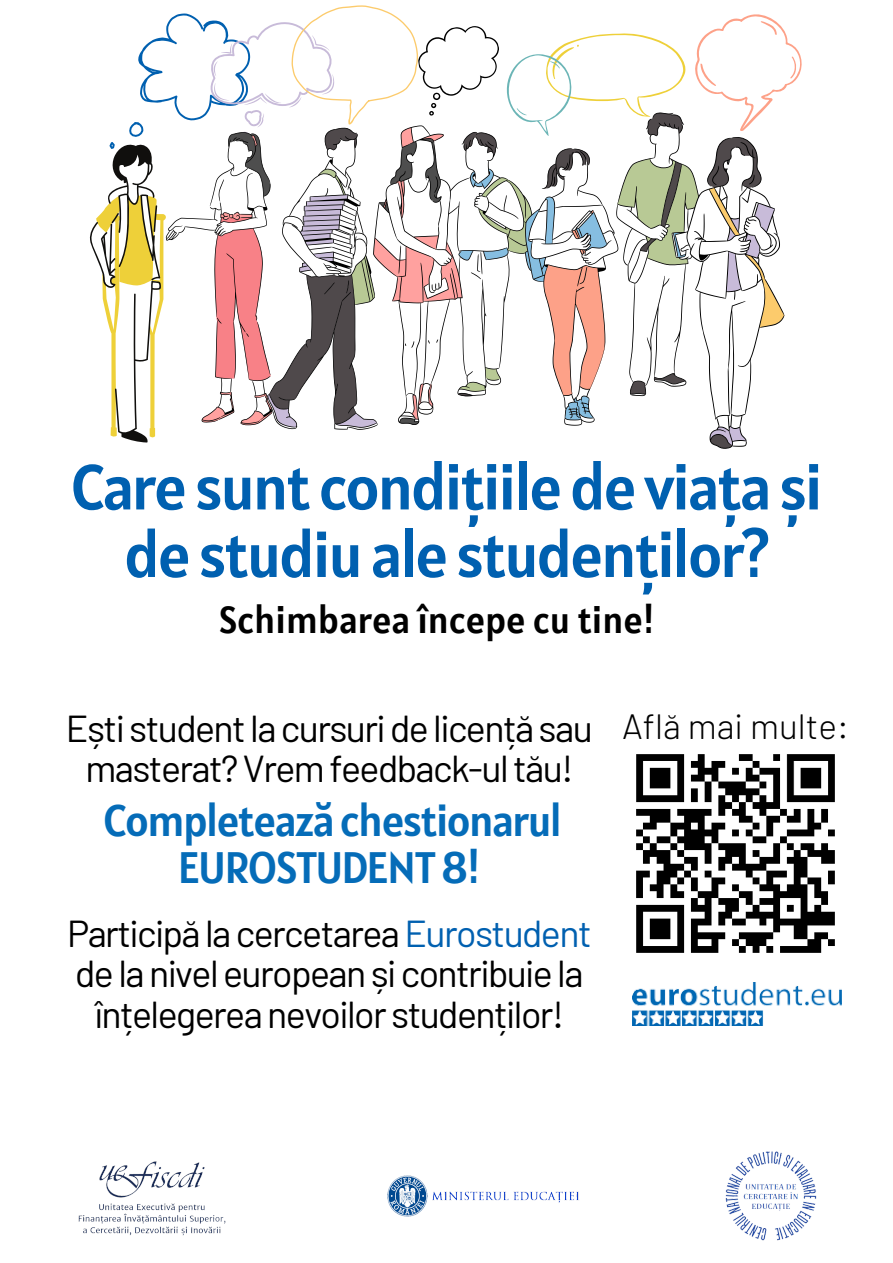
<style>
.page{position:relative;width:893px;height:1263px;background:#fff}
.page>*{position:absolute;margin:0;border:0;box-sizing:border-box;transform-origin:0 0}
.t1{font:63.75px/67.5px "Alatsi";letter-spacing:-.035em;color:#0060b0;text-align:center}
.t2{font:43.88px/46.2px "Alatsi";letter-spacing:-.035em;color:#056cb8;text-align:center}
.t3{font:37.5px/40.5px "Barlow";letter-spacing:-.04em;color:#000;text-align:center}
.t4{font:37.5px "Alatsi";color:#000}
.t5{font:300 35.1px "Barlow";color:#000}
.s1{color:#0060b0}
</style>
<div class="page">
<img style="left:387px;top:1175px;width:192px;height:42px">
<img style="left:78px;top:1161px;width:148px;height:74px">
<img style="left:725px;top:1151px;width:91px;height:90px">
<svg style="left:89px;top:5px;width:713px;height:444px"></svg>
<img style="left:636px;top:754px;width:199px;height:199px">
<img style="left:632px;top:982px;width:209px;height:44px">
<p class="t1" style="left:71px;top:453px;width:753px">Caresunt condițiiledeviațași destudiualestudenților?</p>
<p class="t4" style="left:218px;top:596px;width:438px">Schimbarea începe cu tine!</p>
<p class="t3" style="left:66px;top:706px;width:528px">Ești student la cursuri de licență sau masterat? Vrem feedback-ul tău!</p>
<p class="t2" style="left:104px;top:797px;width:460px">Completeazăchestionarul<br>EUROSTUDENT8!</p>
<p class="t3" style="left:67px;top:911px;width:526px">Participă la cercetarea <span class="s1">Eurostudent </span>de la nivel european și contribuie la înțelegerea nevoilor studenților!</p>
<p class="t5" style="left:622px;top:703px;width:228px">Află mai multe:</p>
</div>
